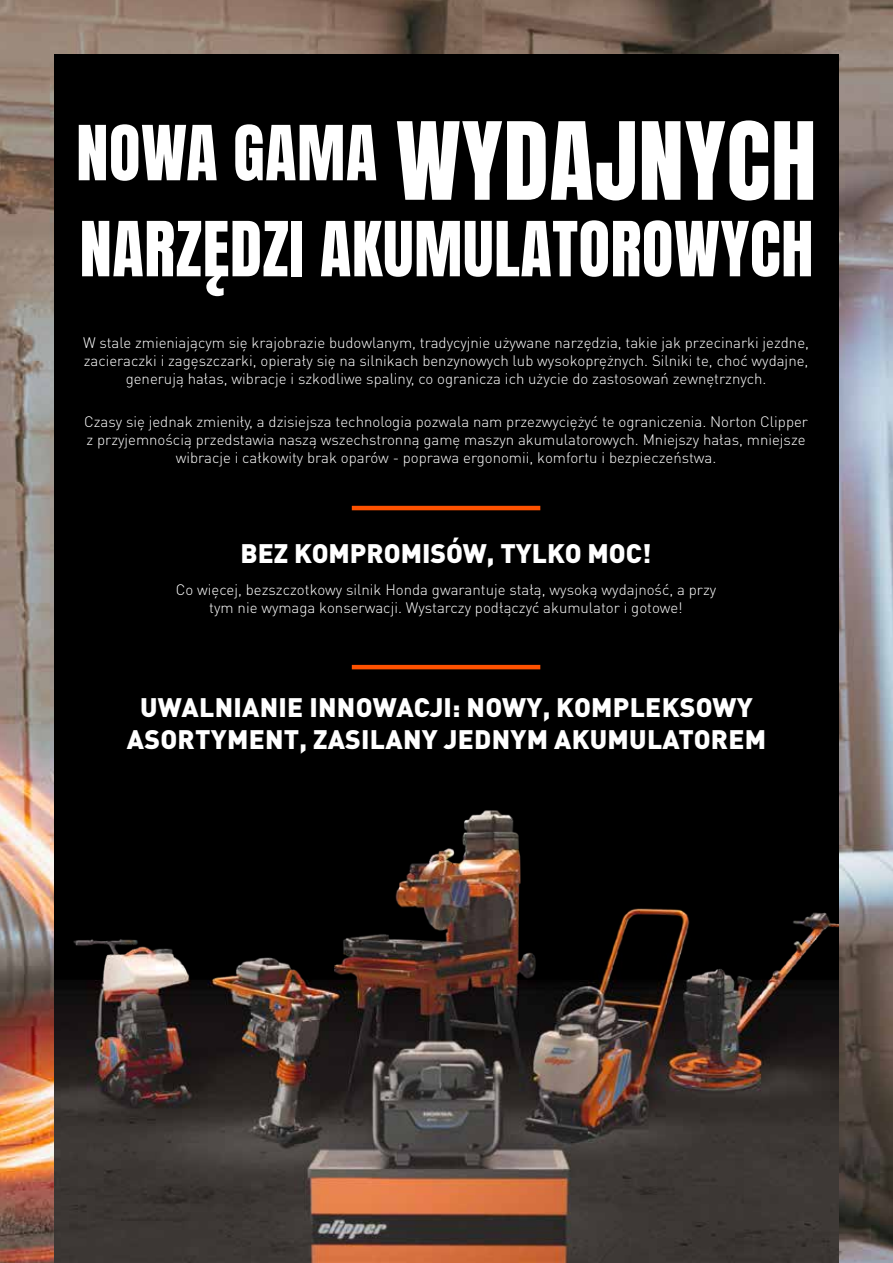
<style>
.page{position:relative;width:893px;height:1263px;background:#fff}
.page>*{position:absolute;margin:0;border:0;box-sizing:border-box;transform-origin:0 0}
.t1{font:91.5px "Anton";letter-spacing:.01em;color:#fff}
.t2{font:64.5px "Anton";letter-spacing:.01em;color:#fff}
.t3{font:900 26.4px/31.8px "DIN Pro";letter-spacing:.01em;color:#fff;text-align:center}
.t4{font:300 15px/18px "DIN Pro";color:#fff;text-align:center}
</style>
<div class="page">
<img style="left:0;top:0;width:893px;height:1263px">
<div style="left:54px;top:54px;width:785px;height:1209px;background:#000"></div>
<hr style="left:352px;top:506px;width:188px;height:4px;background:#ff5200">
<hr style="left:352px;top:665px;width:188px;height:4px;background:#ff5200">
<img style="left:54px;top:810px;width:785px;height:453px">
<h1 class="t1" style="left:76px;top:115px;width:742px"><sup>NOWA</sup> <sup>GAMA</sup> WYDAJNYCH</h1>
<h2 class="t2" style="left:80px;top:216px;width:735px">NARZĘDZI AKUMULATOROWYCH</h2>
<p class="t4" style="left:83px;top:333px;width:727px">W stale zmieniającym się krajobrazie budowlanym, tradycyjnie używane narzędzia, takie jak przecinarki jezdne, zacieraczki i zagęszczarki, opierały się na silnikach benzynowych lub wysokoprężnych. Silniki te, choć wydajne, generują hałas, wibracje i szkodliwe spaliny, co ogranicza ich użycie do zastosowań zewnętrznych.</p>
<p class="t4" style="left:84px;top:412px;width:725px">Czasy się jednak zmieniły, a dzisiejsza technologia pozwala nam przezwyciężyć te ograniczenia. Norton Clipper z przyjemnością przedstawia naszą wszechstronną gamę maszyn akumulatorowych. Mniejszy hałas, mniejsze wibracje i całkowity brak oparów - poprawa ergonomii, komfortu i bezpieczeństwa.</p>
<h3 class="t3" style="left:240px;top:536px;width:413px">BEZ KOMPROMISÓW, TYLKO MOC!</h3>
<p class="t4" style="left:176px;top:580px;width:542px">Co więcej, bezszczotkowy silnik Honda gwarantuje stałą, wysoką wydajność, a przy tym nie wymaga konserwacji. Wystarczy podłączyć akumulator i gotowe!</p>
<h3 class="t3" style="left:127px;top:690px;width:641px">UWALNIANIE INNOWACJI: NOWY, KOMPLEKSOWY<br>ASORTYMENT, ZASILANY JEDNYM AKUMULATOREM</h3>
</div>
